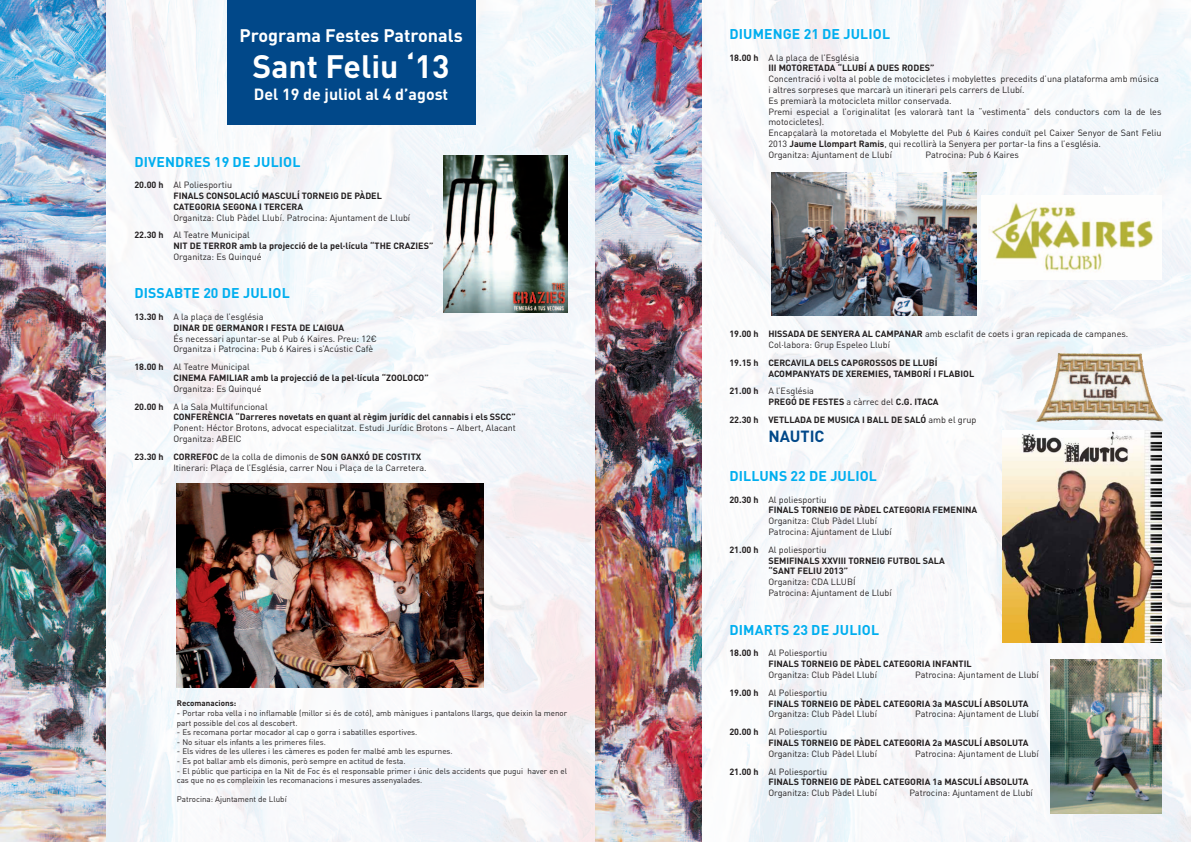
<style>
.page{position:relative;width:1191px;height:842px;background:#fff}
.page>*{position:absolute;margin:0;border:0;box-sizing:border-box;transform-origin:0 0}
.t1{font:700 32px "DINOT";color:#fff}
.t2{font:700 18px "DINOT";color:#fff}
.t3{font:700 16px "DINOT";color:#fff}
.t4{font:700 16px "DINOT";color:#014889}
.t5{font:700 14px "DINOT";letter-spacing:.01em;color:#00aeef}
.t6{font:9px "DINOT";color:#231f20}
.t7{font:700 9px "DINOT";color:#231f20}
.t8{font:8px/9.6px "DINOT";color:#231f20}
.t9{font:700 8px "DINOT";color:#231f20}
.s1{font-weight:700}
.s2{font-weight:400}
</style>
<div class="page">
<img style="left:701px;top:0;width:490px;height:842px">
<img style="left:106px;top:0;width:595px;height:842px">
<img style="left:0;top:0;width:106px;height:842px">
<div style="left:227px;top:0;width:249px;height:125px;background:#014889"></div>
<img style="left:177px;top:483px;width:306px;height:205px">
<img style="left:772px;top:173px;width:204px;height:142px">
<img style="left:1002px;top:431px;width:159px;height:212px">
<img style="left:981px;top:196px;width:180px;height:84px">
<img style="left:444px;top:155px;width:123px;height:158px">
<img style="left:1050px;top:659px;width:111px;height:155px">
<img style="left:1035px;top:353px;width:23px;height:69px">
<p class="t2" style="left:239px;top:23px;width:225px">Programa Festes Patronals</p>
<p class="t1" style="left:253px;top:45px;width:198px">Sant Feliu ‘13</p>
<p class="t3" style="left:254px;top:83px;width:196px">Del 19 de juliol al 4 d’agost</p>
<p class="t5" style="left:134px;top:152px;width:167px">DIVENDRES 19 DE JULIOL</p>
<p class="t6" style="left:134px;top:179px;width:99px"><span class="s1">20.00 h</span> Al Poliesportiu</p>
<p class="t7" style="left:173px;top:190px;width:210px">FINALS CONSOLACIÓ MASCULÍ TORNEIG DE PÀDEL</p>
<p class="t7" style="left:173px;top:200px;width:131px">CATEGORIA SEGONA I TERCERA</p>
<p class="t6" style="left:173px;top:211px;width:238px">Organitza: Club Pàdel Llubí. Patrocina: Ajuntament de Llubí</p>
<p class="t6" style="left:134px;top:229px;width:117px"><span class="s1">22.30 h</span> Al Teatre Municipal</p>
<p class="t7" style="left:173px;top:240px;width:261px">NIT DE TERROR amb la projecció de la pel·lícula “THE CRAZIES”</p>
<p class="t6" style="left:173px;top:251px;width:90px">Organitza: Es Quinqué</p>
<p class="t5" style="left:134px;top:284px;width:157px">DISSABTE 20 DE JULIOL</p>
<p class="t6" style="left:134px;top:311px;width:131px"><span class="s1">13.30 h</span> A la plaça de l’església</p>
<p class="t7" style="left:173px;top:321px;width:172px">DINAR DE GERMANOR I FESTA DE L’AIGUA</p>
<p class="t6" style="left:173px;top:332px;width:205px">És necessari apuntar-se al Pub 6 Kaires. Preu: 12€</p>
<p class="t6" style="left:173px;top:343px;width:201px">Organitza i Patrocina: Pub 6 Kaires i s’Acústic Cafè</p>
<p class="t6" style="left:134px;top:361px;width:117px"><span class="s1">18.00 h</span> Al Teatre Municipal</p>
<p class="t7" style="left:173px;top:372px;width:257px">CINEMA FAMILIAR amb la projecció de la pel·lícula “ZOOLOCO”</p>
<p class="t6" style="left:173px;top:382px;width:90px">Organitza: Es Quinqué</p>
<p class="t6" style="left:134px;top:400px;width:135px"><span class="s1">20.00 h</span> A la Sala Multifuncional</p>
<p class="t7" style="left:173px;top:411px;width:344px">CONFERÈNCIA “Darreres novetats en quant al règim jurídic del cannabis i els SSCC”</p>
<p class="t6" style="left:173px;top:422px;width:344px">Ponent: Héctor Brotons, advocat especialitzat. Estudi Jurídic Brotons – Albert, Alacant</p>
<p class="t6" style="left:173px;top:433px;width:70px">Organitza: ABEIC</p>
<p class="t7" style="left:134px;top:450px;width:288px">23.30 h CORREFOC <span class="s2">de la colla de dimonis de</span> SON GANXÓ DE COSTITX</p>
<p class="t6" style="left:173px;top:461px;width:255px">Itinerari: Plaça de l’Església, carrer Nou i Plaça de la Carretera.</p>
<p class="t9" style="left:177px;top:698px;width:61px">Recomanacions:</p>
<p class="t8" style="left:177px;top:708px;width:392px">- Portar roba vella i no inflamable (millor si és de cotó), amb mànigues i pantalons llargs, que deixin la menor part possible del cos al descobert.</p>
<p class="t8" style="left:177px;top:727px;width:242px">- Es recomana portar mocador al cap o gorra i sabatilles esportives.</p>
<p class="t8" style="left:177px;top:737px;width:150px">- No situar els infants a les primeres files.</p>
<p class="t8" style="left:177px;top:746px;width:277px">- Els vidres de les ulleres i les càmeres es poden fer malbé amb les espurnes.</p>
<p class="t8" style="left:177px;top:756px;width:230px">- Es pot ballar amb els dimonis, però sempre en actitud de festa.</p>
<p class="t8" style="left:177px;top:765px;width:392px">- El públic que participa en la Nit de Foc és el responsable primer i únic dels accidents que pugui haver en el cas que no es compleixin les recomanacions i mesures assenyalades.</p>
<p class="t8" style="left:177px;top:794px;width:111px">Patrocina: Ajuntament de Llubí</p>
<p class="t5" style="left:729px;top:24px;width:162px">DIUMENGE 21 DE JULIOL</p>
<p class="t6" style="left:729px;top:51px;width:131px"><span class="s1">18.00 h</span> A la plaça de l’Església</p>
<p class="t7" style="left:768px;top:62px;width:168px">III MOTORETADA “LLUBÍ A DUES RODES”</p>
<p class="t6" style="left:768px;top:73px;width:392px">Concentració i volta al poble de motocicletes i mobylettes precedits d’una plataforma amb música</p>
<p class="t6" style="left:768px;top:84px;width:258px">i altres sorpreses que marcarà un itinerari pels carrers de Llubí.</p>
<p class="t6" style="left:768px;top:94px;width:185px">Es premiarà la motocicleta millor conservada.</p>
<p class="t6" style="left:768px;top:105px;width:395px">Premi especial a l’originalitat (es valorarà tant la “vestimenta” dels conductors com la de les</p>
<p class="t6" style="left:768px;top:116px;width:57px">motocicletes).</p>
<p class="t6" style="left:768px;top:127px;width:394px">Encapçalarà la motoretada el Mobylette del Pub 6 Kaires conduït pel Caixer Senyor de Sant Feliu</p>
<p class="t6" style="left:768px;top:138px;width:334px">2013 <span class="s1">Jaume Llompart Ramis</span>, qui recollirà la Senyera per portar-la fins a l’església.</p>
<p class="t6" style="left:768px;top:148px;width:125px">Organitza: Ajuntament de Llubí</p>
<p class="t6" style="left:925px;top:148px;width:95px">Patrocina: Pub 6 Kaires</p>
<p class="t6" style="left:729px;top:328px;width:400px"><span class="s1">19.00 h HISSADA DE SENYERA AL CAMPANAR</span> amb esclafit de coets i gran repicada de campanes.</p>
<p class="t6" style="left:768px;top:339px;width:123px">Col·labora: Grup Espeleo Llubí</p>
<p class="t7" style="left:729px;top:356px;width:210px">19.15 h CERCAVILA DELS CAPGROSSOS DE LLUBÍ</p>
<p class="t7" style="left:768px;top:367px;width:207px">ACOMPANYATS DE XEREMIES, TAMBORÍ I FLABIOL</p>
<p class="t6" style="left:729px;top:385px;width:86px"><span class="s1">21.00 h</span> A l’Església</p>
<p class="t7" style="left:768px;top:396px;width:172px">PREGÓ DE FESTES <span class="s2">a càrrec del</span> C.G. ITACA</p>
<p class="t7" style="left:729px;top:414px;width:249px">22.30 h VETLLADA DE MUSICA I BALL DE SALÓ <span class="s2">amb el grup</span></p>
<p class="t4" style="left:768px;top:425px;width:58px">NAUTIC</p>
<p class="t5" style="left:729px;top:466px;width:149px">DILLUNS 22 DE JULIOL</p>
<p class="t6" style="left:729px;top:493px;width:99px"><span class="s1">20.30 h</span> Al poliesportiu</p>
<p class="t7" style="left:768px;top:504px;width:210px">FINALS TORNEIG DE PÀDEL CATEGORIA FEMENINA</p>
<p class="t6" style="left:768px;top:515px;width:110px">Organitza: Club Pàdel Llubí</p>
<p class="t6" style="left:768px;top:526px;width:125px">Patrocina: Ajuntament de Llubí</p>
<p class="t6" style="left:729px;top:543px;width:99px"><span class="s1">21.00 h</span> Al poliesportiu</p>
<p class="t7" style="left:768px;top:554px;width:178px">SEMIFINALS XXVIII TORNEIG FUTBOL SALA</p>
<p class="t7" style="left:768px;top:565px;width:81px">“SANT FELIU 2013”</p>
<p class="t6" style="left:768px;top:576px;width:89px">Organitza: CDA LLUBÍ</p>
<p class="t6" style="left:768px;top:587px;width:125px">Patrocina: Ajuntament de Llubí</p>
<p class="t5" style="left:729px;top:620px;width:151px">DIMARTS 23 DE JULIOL</p>
<p class="t6" style="left:729px;top:647px;width:99px"><span class="s1">18.00 h</span> Al Poliesportiu</p>
<p class="t7" style="left:768px;top:658px;width:205px">FINALS TORNEIG DE PÀDEL CATEGORIA INFANTIL</p>
<p class="t6" style="left:768px;top:669px;width:110px">Organitza: Club Pàdel Llubí</p>
<p class="t6" style="left:915px;top:669px;width:125px">Patrocina: Ajuntament de Llubí</p>
<p class="t6" style="left:729px;top:686px;width:99px"><span class="s1">19.00 h</span> Al Poliesportiu</p>
<p class="t7" style="left:768px;top:697px;width:262px">FINALS TORNEIG DE PÀDEL CATEGORIA 3a MASCULÍ ABSOLUTA</p>
<p class="t6" style="left:768px;top:708px;width:110px">Organitza: Club Pàdel Llubí</p>
<p class="t6" style="left:915px;top:708px;width:125px">Patrocina: Ajuntament de Llubí</p>
<p class="t6" style="left:729px;top:726px;width:99px"><span class="s1">20.00 h</span> Al Poliesportiu</p>
<p class="t7" style="left:768px;top:737px;width:262px">FINALS TORNEIG DE PÀDEL CATEGORIA 2a MASCULÍ ABSOLUTA</p>
<p class="t6" style="left:768px;top:747px;width:110px">Organitza: Club Pàdel Llubí</p>
<p class="t6" style="left:915px;top:747px;width:125px">Patrocina: Ajuntament de Llubí</p>
<p class="t6" style="left:729px;top:765px;width:99px"><span class="s1">21.00 h</span> Al Poliesportiu</p>
<p class="t7" style="left:768px;top:776px;width:262px">FINALS TORNEIG DE PÀDEL CATEGORIA 1a MASCULÍ ABSOLUTA</p>
<p class="t6" style="left:768px;top:787px;width:110px">Organitza: Club Pàdel Llubí</p>
<p class="t6" style="left:909px;top:787px;width:125px">Patrocina: Ajuntament de Llubí</p>
</div>
